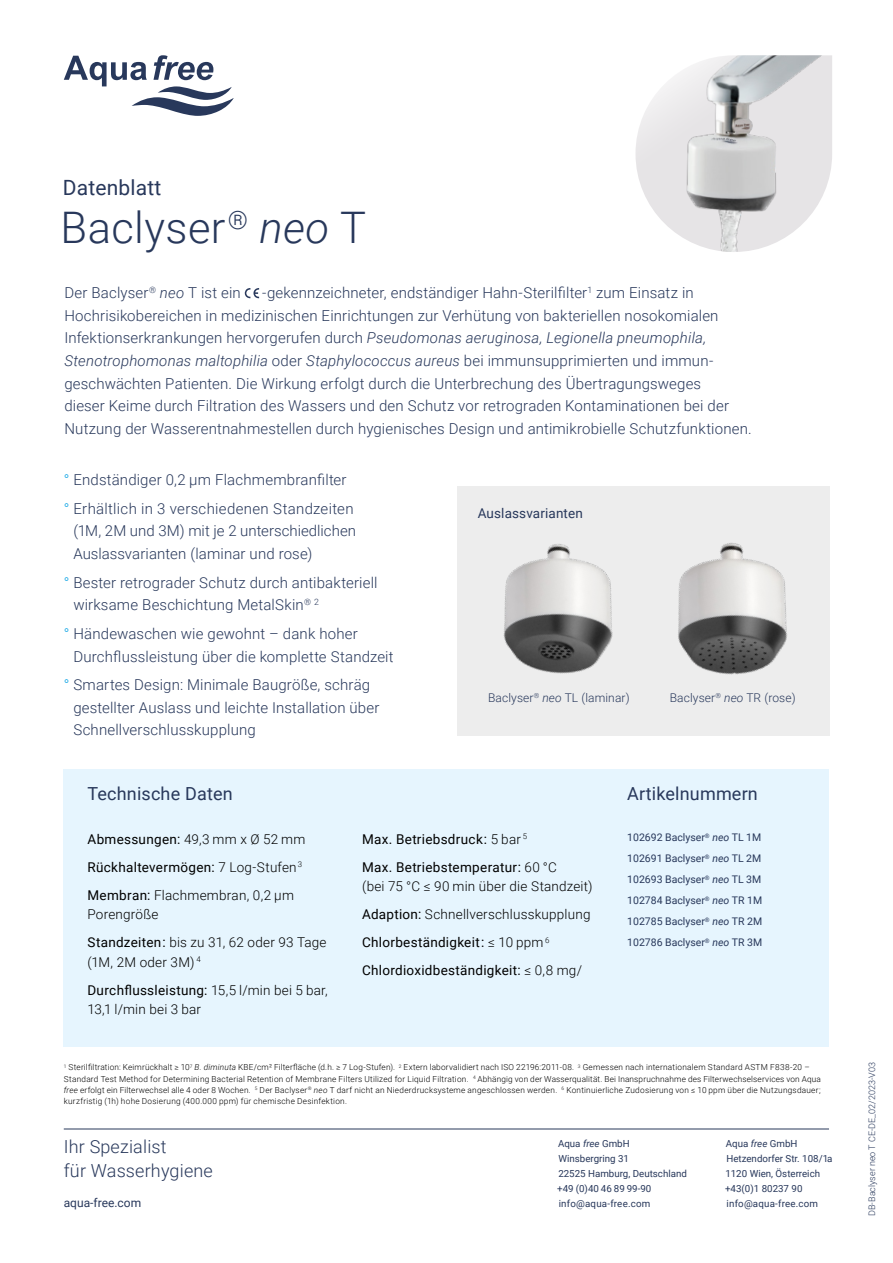
<style>
.page{position:relative;width:893px;height:1263px;background:#fff}
.page>*{position:absolute;margin:0;border:0;box-sizing:border-box;transform-origin:0 0}
.t1{font:300 43.5px "Roboto";letter-spacing:.01em;color:#28385b}
.t2{font:21px "Roboto";letter-spacing:.01em;color:#28385b}
.t3{font:18px "Roboto";letter-spacing:.01em;color:#28385b}
.t4{font:300 18px/24px "Roboto";letter-spacing:.01em;color:#28385b}
.t5{font:300 15px/22.6px "Roboto";letter-spacing:.01em;color:#28385b}
.t6{font:300 13.5px/28px "Roboto";letter-spacing:.015em;color:#000}
.t7{font:13.5px/28px "Roboto";letter-spacing:.025em;color:#000}
.t8{font:13.5px "Roboto";letter-spacing:.01em;color:#28385b}
.t9{font:300 12px "Roboto";letter-spacing:.01em;color:#28385b}
.t10{font:12px "Roboto";color:#28385b}
.t11{font:10.5px/21px "Roboto";color:#28385b;text-align:justify}
.t12{font:9.75px/15px "Roboto";color:#28385b}
.t13{font:9.75px "Roboto";letter-spacing:.02em;color:#28385b}
.t14{font:300 9px "Roboto";color:#28385b}
.t15{font:300 8.25px/11.2px "Roboto";letter-spacing:.03em;color:#000}
.s1{font-style:italic}
.s2{color:#009fe3}
.s3{font-weight:300}
.s4{font-weight:400}
</style>
<div class="page">
<svg style="left:64px;top:55px;width:170px;height:61px"></svg>
<div style="left:64px;top:769px;width:765px;height:277px;background:#e6f5fe"></div>
<div style="left:457px;top:486px;width:372px;height:249px;background:#ededed"></div>
<svg style="left:245px;top:288px;width:14px;height:10px"></svg>
<hr style="left:64px;top:1129px;width:765px;height:1px;background:#28385b">
<img style="left:503px;top:544px;width:110px;height:130px">
<img style="left:678px;top:543px;width:109px;height:132px">
<img style="left:635px;top:55px;width:197px;height:197px">
<h2 class="t2" style="left:63px;top:173px;width:100px">Datenblatt</h2>
<h1 class="t1" style="left:61px;top:197px;width:307px">Baclyser<sup>®</sup> <span class="s1">neo</span> T</h1>
<p class="t5" style="left:64px;top:281px;width:689px;text-indent:198px">-gekennzeichneter, endständiger Hahn-Sterilfilter<sup>1</sup> zum Einsatz in Hochrisikobereichen in medizinischen Einrichtungen zur Verhütung von bakteriellen nosokomialen Infektionserkrankungen hervorgerufen durch <span class="s1">Pseudomonas aeruginosa, Legionella pneumophila, Stenotrophomonas maltophilia</span> oder <span class="s1">Staphylococcus aureus</span> bei immunsupprimierten und immun&shy;geschwächten Patienten. Die Wirkung erfolgt durch die Unterbrechung des Übertragungsweges<br>dieser Keime durch Filtration des Wassers und den Schutz vor retrograden Kontaminationen bei der Nutzung der Wasserentnahmestellen durch hygienisches Design und antimikrobielle Schutzfunktionen.</p>
<p class="t5" style="left:64px;top:281px;width:178px">Der Baclyser<sup>®</sup> <span class="s1">neo</span> T ist ein</p>
<p class="t5" style="left:64px;top:465px;width:291px;line-height:28.8px"><span class="s2">°</span> Endständiger 0,2 μm Flachmembranfilter <span class="s2">°</span> Erhältlich in 3 verschiedenen Standzeiten</p>
<p class="t5" style="left:73px;top:519px;width:284px">(1M, 2M und 3M) mit je 2 unterschiedlichen<br>Auslassvarianten (laminar und rose)</p>
<p class="t5" style="left:73px;top:570px;width:306px;text-indent:-10px"><span class="s2">°</span> Bester retrograder Schutz durch antibakteriell wirksame Beschichtung MetalSkin<sup>®</sup> <sup>2</sup></p>
<p class="t5" style="left:73px;top:622px;width:322px;text-indent:-10px"><span class="s2">°</span> Händewaschen wie gewohnt – dank hoher<br>Durchflussleistung über die komplette Standzeit</p>
<p class="t5" style="left:73px;top:673px;width:308px;text-indent:-10px"><span class="s2">°</span> Smartes Design: Minimale Baugröße, schräg gestellter Auslass und leichte Installation über<br>Schnellverschlusskupplung</p>
<p class="t8" style="left:478px;top:503px;width:107px">Auslassvarianten</p>
<p class="t9" style="left:488px;top:689px;width:143px">Baclyser<sup>®</sup> <span class="s1">neo</span> TL (laminar)</p>
<p class="t9" style="left:670px;top:689px;width:127px">Baclyser<sup>®</sup> <span class="s1">neo</span> TR (rose)</p>
<p class="t3" style="left:87px;top:781px;width:147px">Technische Daten</p>
<p class="t3" style="left:627px;top:781px;width:132px">Artikelnummern</p>
<p class="t11" style="left:627px;top:827px;width:136px">102692 Baclyser<sup>®</sup> <span class="s1">neo</span> TL 1M 102691 Baclyser<sup>®</sup> <span class="s1">neo</span> TL 2M 102693 Baclyser<sup>®</sup> <span class="s1">neo</span> TL 3M 102784 Baclyser<sup>®</sup> <span class="s1">neo</span> TR 1M 102785 Baclyser<sup>®</sup> <span class="s1">neo</span> TR 2M 102786 Baclyser<sup>®</sup> <span class="s1">neo</span> TR 3M</p>
<p class="t7" style="left:362px;top:824px;width:196px">Max. Betriebsdruck: <span class="s3">5 bar</span> <sup>5<br></sup>Max. Betriebstemperatur: <span class="s3">60 °C</span></p>
<p class="t6" style="left:362px;top:872px;width:232px">(bei 75 °C ≤ 90 min über die Standzeit)<br><span class="s4">Adaption:</span> Schnellverschlusskupplung <span class="s4">Chlorbeständigkeit:</span> ≤ 10 ppm <sup>6<br></sup><span class="s4">Chlordioxidbeständigkeit:</span> ≤ 0,8 mg/</p>
<p class="t6" style="left:87px;top:824px;width:219px"><span class="s4">Abmessungen:</span> 49,3 mm x Ø 52 mm<br><span class="s4">Rückhaltevermögen:</span> 7 Log-Stufen <sup>3<br></sup><span class="s4">Membran:</span> Flachmembran, 0,2 μm</p>
<p class="t6" style="left:87px;top:900px;width:241px">Porengröße<br><span class="s4">Standzeiten:</span> bis zu 31, 62 oder 93 Tage</p>
<p class="t6" style="left:87px;top:947px;width:242px">(1M, 2M oder 3M) <sup>4<br></sup><span class="s4">Durchflussleistung:</span> 15,5 l/min bei 5 bar,</p>
<p class="t6" style="left:87px;top:995px;width:115px">13,1 l/min bei 3 bar</p>
<p class="t15" style="left:64px;top:1061px;width:759px"><sup>1</sup> Sterilfiltration: Keimrückhalt ≥ 10<sup>7</sup> <span class="s1">B. diminuta</span> KBE/cm² Filterfläche (d.h. ≥ 7 Log-Stufen). <sup>2</sup> Extern laborvalidiert nach ISO 22196:2011-08. <sup>3</sup> Gemessen nach internationalem Standard ASTM F838-20 – Standard Test Method for Determining Bacterial Retention of Membrane Filters Utilized for Liquid Filtration. <sup>4</sup> Abhängig von der Wasserqualität. Bei Inanspruchnahme des Filterwechselservices von Aqua <span class="s1">free</span> erfolgt ein Filterwechsel alle 4 oder 8 Wochen. <sup>5</sup> Der Baclyser<sup>®</sup> <span class="s1">neo</span> T darf nicht an Niederdrucksysteme angeschlossen werden. <sup>6</sup> Kontinuierliche Zudosierung von ≤ 10 ppm über die Nutzungsdauer; kurzfristig (1h) hohe Dosierung (400.000 ppm) für chemische Desinfektion.</p>
<p class="t12" style="left:557px;top:1136px;width:131px">Aqua <span class="s1">free</span> GmbH<br>Winsbergring 31<br>22525 Hamburg, Deutschland +49 (0)40 46 89 99-90 info@aqua-free.com</p>
<p class="t12" style="left:725px;top:1136px;width:109px">Aqua <span class="s1">free</span> GmbH<br>Hetzendorfer Str. 108/1a<br>1120 Wien, Österreich +43(0)1 80237 90</p>
<p class="t4" style="left:64px;top:1134px;width:151px">Ihr Spezialist<br>für Wasserhygiene</p>
<p class="t10" style="left:64px;top:1195px;width:79px">aqua-free.com</p>
<p class="t13" style="left:726px;top:1197px;width:93px">info@aqua-free.com</p>
<p class="t14" style="left:866px;top:1216px;width:155px;rotate:-90deg">DB-Baclyser neo T CE-DE_02/2023-V03</p>
</div>
